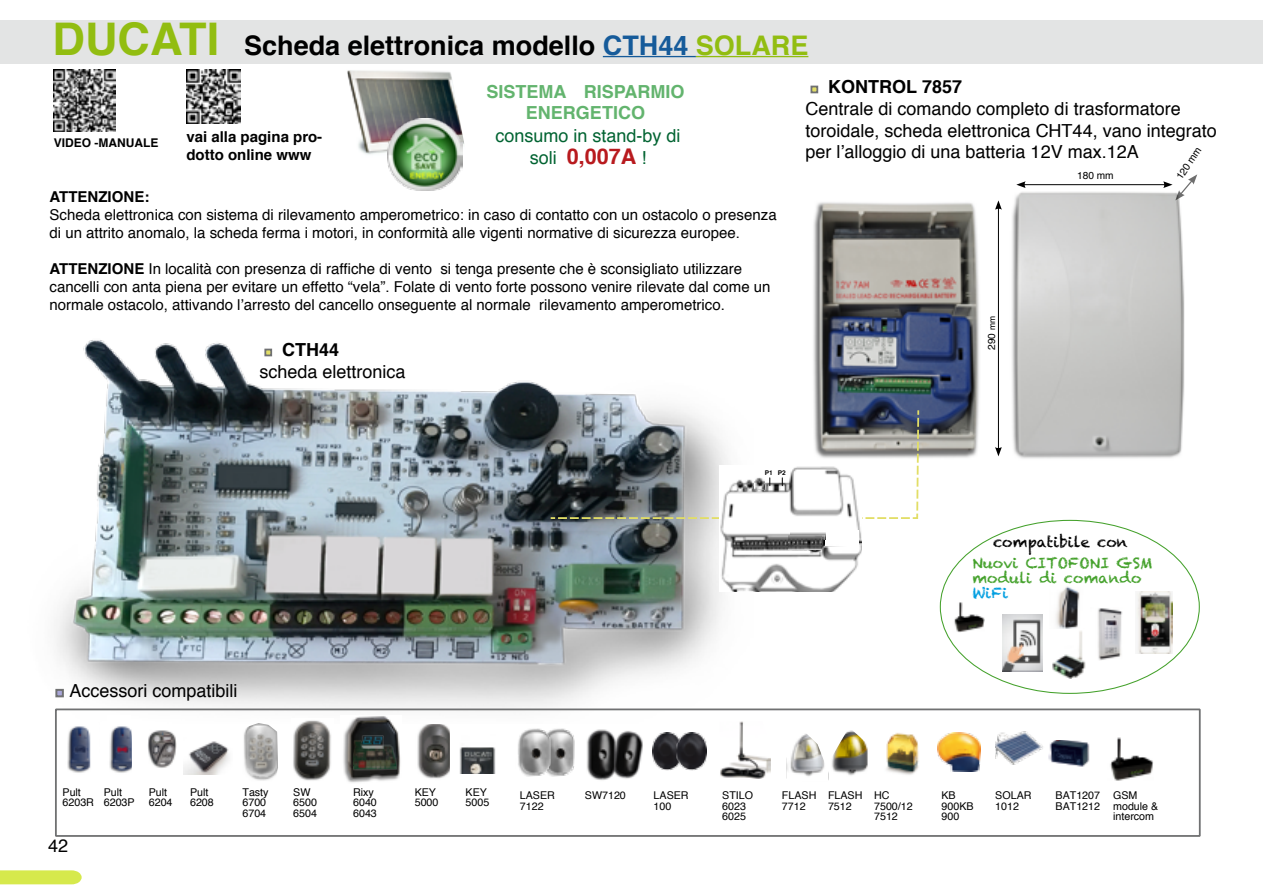
<style>
.page{position:relative;width:1263px;height:893px;background:#fff}
.page>*{position:absolute;margin:0;border:0;box-sizing:border-box;transform-origin:0 0}
.t1{font:700 27px "Helvetica";color:#000}
.Normale{font:700 21.6px "Helvetica";color:#b81a1e}
.Normale-2{font:18px/21.6px "Helvetica";color:#000}
.t2{font:700 18px/21.6px "Helvetica";color:#63b46e;text-align:center}
.Normale-3{font:18px "Helvetica";color:#006331}
.Normale-4{font:700 18px "Helvetica";color:#000}
.t3{font:15px/18px "Helvetica";color:#000}
.t4{font:700 15px/18px "Helvetica";color:#000}
.Normale-5{font:14.7px "Chalkduster";color:#44a12b}
.Normale-6{font:14.7px "Chalkduster";color:#000}
.Normale-7{font:14.7px "Chalkduster";color:#009ee0}
.t5{font:700 12px "Helvetica";color:#000}
.Normale-8{font:10.65px/10.6px "Helvetica";color:#000}
.Normale-9{font:10.2px "Helvetica";color:#000}
.t6{font:700 6.6px "Helvetica";color:#000}
.s1{font-size:45px;color:#92bd11}
.s2{color:#165b9a}
.s3{color:#92bd11}
.s4{font-weight:400;font-size:18px;color:#006331}
.s5{font-weight:700}
.s6{font-size:8.4px}
</style>
<div class="page">
<div style="left:0;top:21px;width:1263px;height:43px;background:#e3e4e4"></div>
<svg style="left:0;top:870px;width:82px;height:14px"></svg>
<hr style="left:603px;top:56px;width:93px;height:1px;background:#165b9a">
<hr style="left:696px;top:56px;width:112px;height:1px;background:#92bd11">
<img style="left:54px;top:340px;width:699px;height:368px">
<img style="left:813px;top:202px;width:167px;height:256px">
<img style="left:719px;top:520px;width:143px;height:71px">
<img style="left:825px;top:530px;width:34px;height:16px">
<img style="left:790px;top:524px;width:35px;height:15px">
<img style="left:788px;top:536px;width:33px;height:13px">
<svg style="left:549px;top:408px;width:371px;height:112px"></svg>
<img style="left:1012px;top:185px;width:173px;height:274px">
<hr style="left:1023px;top:184px;width:142px;height:1px;background:#000">
<svg style="left:1016px;top:181px;width:10px;height:7px"></svg>
<svg style="left:1163px;top:174px;width:34px;height:26px"></svg>
<hr style="left:998px;top:207px;width:1px;height:242px;background:#000">
<svg style="left:995px;top:200px;width:7px;height:10px"></svg>
<svg style="left:995px;top:447px;width:7px;height:9px"></svg>
<img style="left:995px;top:731px;width:48px;height:34px">
<div style="left:55px;top:708px;width:1146px;height:129px;border:2px solid #707172"></div>
<img style="left:109px;top:726px;width:22px;height:47px">
<img style="left:67px;top:726px;width:24px;height:47px">
<img style="left:148px;top:730px;width:29px;height:38px">
<img style="left:244px;top:723px;width:34px;height:58px">
<img style="left:293px;top:720px;width:38px;height:61px">
<img style="left:417px;top:724px;width:33px;height:55px">
<img style="left:550px;top:728px;width:24px;height:48px">
<img style="left:518px;top:728px;width:32px;height:48px">
<img style="left:652px;top:732px;width:25px;height:39px">
<img style="left:677px;top:732px;width:30px;height:39px">
<img style="left:586px;top:729px;width:57px;height:51px">
<img style="left:938px;top:732px;width:42px;height:39px">
<img style="left:786px;top:734px;width:43px;height:46px">
<img style="left:831px;top:730px;width:37px;height:46px">
<img style="left:886px;top:732px;width:33px;height:43px">
<img style="left:1049px;top:740px;width:41px;height:27px">
<img style="left:720px;top:721px;width:51px;height:58px">
<img style="left:343px;top:716px;width:58px;height:67px">
<img style="left:353px;top:735px;width:44px;height:42px">
<img style="left:360px;top:735px;width:23px;height:13px">
<svg style="left:55px;top:689px;width:9px;height:8px"></svg>
<img style="left:1110px;top:737px;width:43px;height:44px">
<img style="left:184px;top:741px;width:45px;height:33px">
<img style="left:459px;top:747px;width:37px;height:27px">
<svg style="left:810px;top:86px;width:8px;height:7px"></svg>
<svg style="left:264px;top:349px;width:8px;height:7px"></svg>
<img style="left:347px;top:70px;width:117px;height:90px">
<img style="left:388px;top:118px;width:74px;height:73px">
<img style="left:53px;top:70px;width:62px;height:62px">
<img style="left:186px;top:70px;width:54px;height:54px">
<img style="left:954px;top:602px;width:30px;height:30px">
<img style="left:1098px;top:608px;width:25px;height:52px">
<img style="left:1056px;top:586px;width:24px;height:42px">
<img style="left:1052px;top:631px;width:34px;height:47px">
<img style="left:1136px;top:592px;width:36px;height:62px">
<img style="left:1002px;top:615px;width:41px;height:56px">
<p class="t1" style="left:53px;top:23px;width:757px"><span class="s1">DUCATI</span> Scheda elettronica modello <span class="s2">CTH44</span> <span class="s3">SOLARE</span></p>
<p class="t5" style="left:54px;top:133px;width:106px">VIDEO -MANUALE</p>
<p class="t4" style="left:186px;top:128px;width:137px">vai alla pagina pro&shy;dotto online www</p>
<p class="t2" style="left:486px;top:81px;width:199px">SISTEMA RISPARMIO<br>ENERGETICO</p>
<p class="Normale-3" style="left:495px;top:122px;width:187px">consumo in stand-by di</p>
<p class="Normale" style="left:530px;top:139px;width:118px"><span class="s4">soli</span> 0,007A <span class="s4">!</span></p>
<p class="t4" style="left:50px;top:188px;width:101px">ATTENZIONE:</p>
<p class="t3" style="left:50px;top:206px;width:728px">Scheda elettronica con sistema di rilevamento amperometrico: in caso di contatto con un ostacolo o presenza di un attrito anomalo, la scheda ferma i motori, in conformità alle vigenti normative di sicurezza europee.</p>
<p class="t3" style="left:50px;top:260px;width:722px"><span class="s5">ATTENZIONE</span> In località con presenza di raffiche di vento si tenga presente che è sconsigliato utilizzare cancelli con anta piena per evitare un effetto “vela”. Folate di vento forte possono venire rilevate dal come un normale ostacolo, attivando l’arresto del cancello onseguente al normale rilevamento amperometrico.</p>
<p class="Normale-4" style="left:282px;top:335px;width:59px">CTH44</p>
<p class="Normale-2" style="left:259px;top:361px;width:148px">scheda elettronica</p>
<p class="Normale-4" style="left:828px;top:72px;width:136px">KONTROL 7857</p>
<p class="Normale-2" style="left:805px;top:98px;width:413px">Centrale di comando completo di trasformatore toroidale, scheda elettronica CHT44, vano integrato per l’alloggio di una batteria 12V max.12A</p>
<p class="Normale-9" style="left:1172px;top:174px;width:38px;rotate:-56deg">120 mm</p>
<p class="Normale-9" style="left:1077px;top:167px;width:38px">180 mm</p>
<p class="Normale-9" style="left:984px;top:350px;width:35px;rotate:-90deg">290 <span class="s6">mm</span></p>
<p class="Normale-2" style="left:69px;top:681px;width:170px">Accessori compatibili</p>
<p class="t6" style="left:765px;top:467px;width:9px">P1</p>
<p class="t6" style="left:778px;top:467px;width:9px">P2</p>
<p class="Normale-6" style="left:993px;top:533px;width:136px">compatibile con</p>
<p class="Normale-5" style="left:972px;top:555px;width:182px">Nuovi CITOFONI GSM</p>
<p class="Normale-5" style="left:972px;top:570px;width:171px">moduli di comando</p>
<p class="Normale-7" style="left:972px;top:585px;width:37px">WiFi</p>
<p class="Normale-8" style="left:63px;top:787px;width:20px">Pult</p>
<p class="Normale-8" style="left:63px;top:798px;width:33px">6203R</p>
<p class="Normale-8" style="left:104px;top:787px;width:20px">Pult</p>
<p class="Normale-8" style="left:104px;top:798px;width:32px">6203P</p>
<p class="Normale-2" style="left:48px;top:836px;width:22px">42</p>
<p class="Normale-8" style="left:149px;top:787px;width:20px">Pult</p>
<p class="Normale-8" style="left:149px;top:798px;width:25px">6204</p>
<p class="Normale-8" style="left:190px;top:787px;width:20px">Pult</p>
<p class="Normale-8" style="left:190px;top:798px;width:25px">6208</p>
<p class="Normale-8" style="left:242px;top:787px;width:28px">Tasty</p>
<p class="Normale-8" style="left:242px;top:798px;width:25px">6700</p>
<p class="Normale-8" style="left:242px;top:808px;width:25px">6704</p>
<p class="Normale-8" style="left:293px;top:787px;width:19px">SW</p>
<p class="Normale-8" style="left:293px;top:798px;width:25px">6500</p>
<p class="Normale-8" style="left:293px;top:808px;width:25px">6504</p>
<p class="Normale-8" style="left:353px;top:787px;width:22px">Rixy</p>
<p class="Normale-8" style="left:353px;top:798px;width:25px">6040</p>
<p class="Normale-8" style="left:353px;top:808px;width:25px">6043</p>
<p class="Normale-8" style="left:415px;top:787px;width:23px">KEY</p>
<p class="Normale-8" style="left:415px;top:798px;width:25px">5000</p>
<p class="Normale-8" style="left:466px;top:787px;width:23px">KEY</p>
<p class="Normale-8" style="left:466px;top:798px;width:25px">5005</p>
<p class="Normale-8" style="left:520px;top:790px;width:37px">LASER<br>7122</p>
<p class="Normale-8" style="left:654px;top:790px;width:37px">LASER<br>100</p>
<p class="Normale-8" style="left:722px;top:790px;width:32px">STILO</p>
<p class="Normale-8" style="left:585px;top:790px;width:43px">SW7120</p>
<p class="Normale-8" style="left:722px;top:801px;width:25px">6023</p>
<p class="Normale-8" style="left:722px;top:811px;width:25px">6025</p>
<p class="Normale-8" style="left:782px;top:790px;width:36px">FLASH</p>
<p class="Normale-8" style="left:782px;top:801px;width:25px">7712</p>
<p class="Normale-8" style="left:828px;top:790px;width:36px">FLASH</p>
<p class="Normale-8" style="left:828px;top:801px;width:25px">7512</p>
<p class="Normale-8" style="left:995px;top:790px;width:38px">SOLAR<br>1012</p>
<p class="Normale-8" style="left:874px;top:790px;width:17px">HC</p>
<p class="Normale-8" style="left:874px;top:801px;width:40px">7500/12</p>
<p class="Normale-8" style="left:874px;top:811px;width:25px">7512</p>
<p class="Normale-8" style="left:941px;top:790px;width:16px">KB</p>
<p class="Normale-8" style="left:941px;top:801px;width:34px">900KB</p>
<p class="Normale-8" style="left:941px;top:811px;width:19px">900</p>
<p class="Normale-8" style="left:1055px;top:790px;width:46px">BAT1207</p>
<p class="Normale-8" style="left:1055px;top:801px;width:46px">BAT1212</p>
<p class="Normale-8" style="left:1113px;top:790px;width:47px">GSM module &amp;</p>
<p class="Normale-8" style="left:1113px;top:811px;width:42px">intercom</p>
</div>
